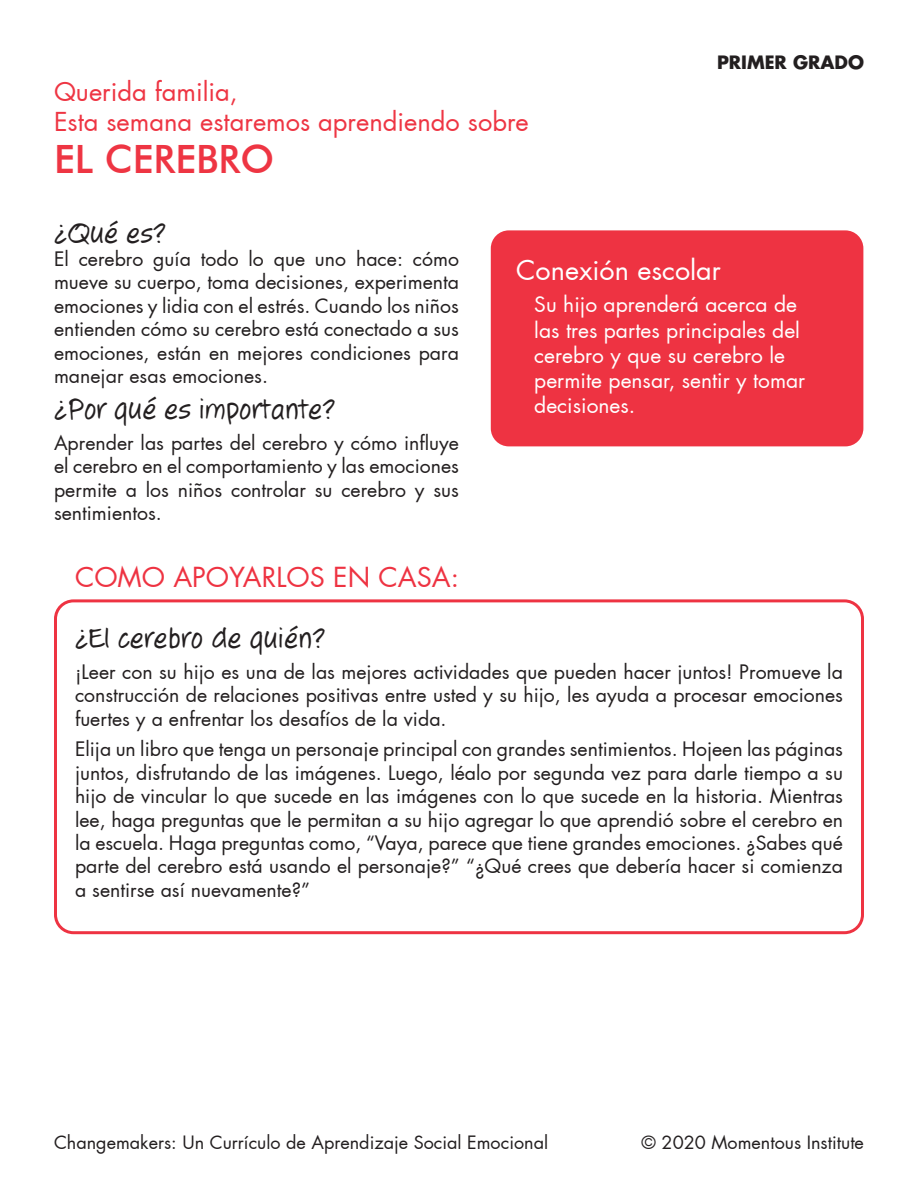
<style>
.page{position:relative;width:918px;height:1188px;background:#fff}
.page>*{position:absolute;margin:0;border:0;box-sizing:border-box;transform-origin:0 0}
.t1{font:500 39px "Futura BT";color:#ee3543}
.t2{font:30px "Jotting";color:#231f20}
.t3{font:27px "Futura";color:#ee3342}
.t4{font:27px "Futura";color:#fff}
.t5{font:25.5px "Futura";color:#ee3543}
.t6{font:21px/25.2px "Futura";color:#fff}
.t7{font:19.5px/23.4px "Futura";color:#231f20;text-align:justify}
.t8{font:18px "Futura";color:#231f20}
.t9{font:700 18px "Futura";color:#231f20}
</style>
<div class="page">
<div style="left:491px;top:230px;width:372px;height:216px;background:#ee3342;border-radius:18px"></div>
<div style="left:54px;top:599px;width:810px;height:335px;border:3px solid #ee3342;border-radius:18px"></div>
<p class="t5" style="left:54px;top:75px;width:185px">Querida familia,</p>
<p class="t5" style="left:54px;top:106px;width:476px">Esta semana estaremos aprendiendo sobre</p>
<p class="t1" style="left:54px;top:135px;width:222px">EL CEREBRO</p>
<p class="t9" style="left:717px;top:50px;width:148px">PRIMER GRADO</p>
<p class="t2" style="left:54px;top:215px;width:114px">¿Qué es?</p>
<p class="t7" style="left:54px;top:247px;width:407px">El cerebro guía todo lo que uno hace: cómo mueve su cuerpo, toma decisiones, experimenta emociones y lidia con el estrés. Cuando los niños entienden cómo su cerebro está conectado a sus emociones, están en mejores condiciones para manejar esas emociones.</p>
<p class="t2" style="left:54px;top:391px;width:283px">¿Por qué es importante?</p>
<p class="t7" style="left:54px;top:431px;width:407px">Aprender las partes del cerebro y cómo influye el cerebro en el comportamiento y las emociones permite a los niños controlar su cerebro y sus sentimientos.</p>
<p class="t3" style="left:75px;top:560px;width:386px">COMO APOYARLOS EN CASA:</p>
<p class="t4" style="left:516px;top:253px;width:206px">Conexión escolar</p>
<p class="t6" style="left:534px;top:292px;width:273px">Su hijo aprenderá acerca de las tres partes principales del cerebro y que su cerebro le permite pensar, sentir y tomar decisiones.</p>
<p class="t2" style="left:75px;top:620px;width:252px">¿El cerebro de quién?</p>
<p class="t7" style="left:75px;top:660px;width:770px">¡Leer con su hijo es una de las mejores actividades que pueden hacer juntos! Promueve la construcción de relaciones positivas entre usted y su hijo, les ayuda a procesar emociones fuertes y a enfrentar los desafíos de la vida.</p>
<p class="t7" style="left:75px;top:738px;width:770px">Elija un libro que tenga un personaje principal con grandes sentimientos. Hojeen las páginas juntos, disfrutando de las imágenes. Luego, léalo por segunda vez para darle tiempo a su hijo de vincular lo que sucede en las imágenes con lo que sucede en la historia. Mientras lee, haga preguntas que le permitan a su hijo agregar lo que aprendió sobre el cerebro en la escuela. Haga preguntas como, “Vaya, parece que tiene grandes emociones. ¿Sabes qué parte del cerebro está usando el personaje?” “¿Qué crees que debería hacer si comienza a sentirse así nuevamente?”</p>
<p class="t8" style="left:54px;top:1131px;width:496px">Changemakers: Un Currículo de Aprendizaje Social Emocional</p>
<p class="t8" style="left:642px;top:1131px;width:224px">© 2020 Momentous Institute</p>
</div>
